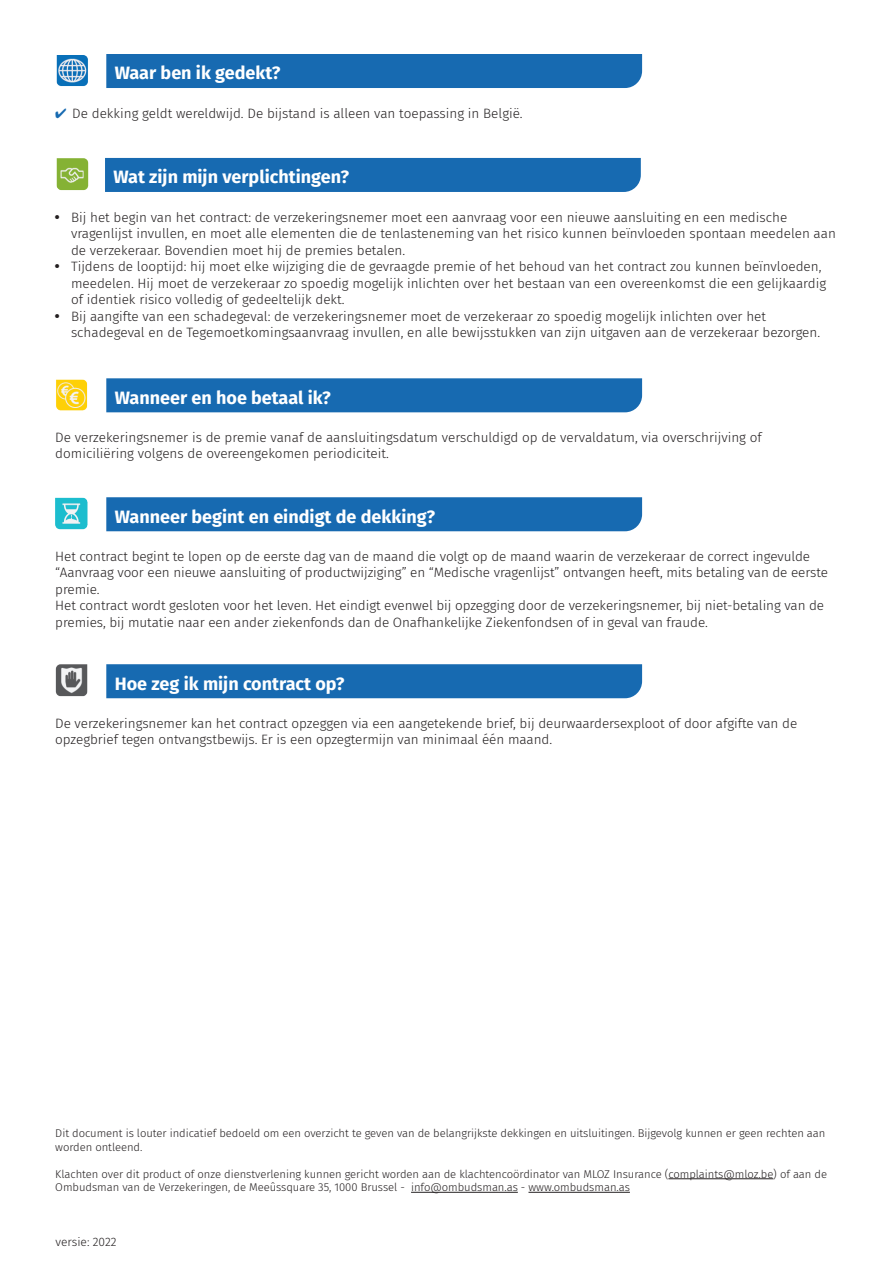
<style>
.page{position:relative;width:893px;height:1263px;background:#fff}
.page>*{position:absolute;margin:0;border:0;box-sizing:border-box;transform-origin:0 0}
.t1{font:700 18px "Fira Sans";color:#fff}
.t2{font:300 13.5px/16.5px "Fira Sans";letter-spacing:-.005em;color:#231f20}
.t3{font:300 12px "Fira Sans";color:#231f20}
.t4{font:300 11.25px/13.5px "Fira Sans";letter-spacing:-.005em;color:#231f20}
.s1{color:#176ab1}
</style>
<div class="page">
<div style="left:106px;top:54px;width:536px;height:34px;background:#176ab1"></div>
<div style="left:106px;top:378px;width:536px;height:34px;background:#176ab1"></div>
<div style="left:106px;top:497px;width:536px;height:34px;background:#176ab1"></div>
<div style="left:106px;top:664px;width:536px;height:34px;background:#176ab1"></div>
<div style="left:105px;top:158px;width:536px;height:34px;background:#176ab1"></div>
<hr style="left:668px;top:1178px;width:105px;height:1px;background:#231f20">
<hr style="left:411px;top:1192px;width:107px;height:1px;background:#231f20">
<hr style="left:528px;top:1192px;width:102px;height:1px;background:#231f20">
<img style="left:56px;top:55px;width:32px;height:31px">
<img style="left:56px;top:379px;width:32px;height:32px">
<img style="left:56px;top:498px;width:32px;height:32px">
<img style="left:55px;top:665px;width:32px;height:32px">
<img style="left:56px;top:158px;width:33px;height:33px">
<h1 class="t1" style="left:115px;top:58px;width:167px">Waar ben ik gedekt?</h1>
<p class="t2" style="left:55px;top:105px;width:469px"><span class="s1">✔</span> De dekking geldt wereldwijd. De bijstand is alleen van toepassing in België.</p>
<h1 class="t1" style="left:114px;top:162px;width:237px">Wat zijn mijn verplichtingen?</h1>
<p class="t2" style="left:71px;top:209px;width:766px;text-indent:-17px">• Bij het begin van het contract: de verzekeringsnemer moet een aanvraag voor een nieuwe aansluiting en een medische vragenlijst invullen, en moet alle elementen die de tenlasteneming van het risico kunnen beïnvloeden spontaan meedelen aan de verzekeraar. Bovendien moet hij de premies betalen.</p>
<p class="t2" style="left:71px;top:258px;width:757px;text-indent:-17px">• Tijdens de looptijd: hij moet elke wijziging die de gevraagde premie of het behoud van het contract zou kunnen beïnvloeden, meedelen. Hij moet de verzekeraar zo spoedig mogelijk inlichten over het bestaan van een overeenkomst die een gelijkaardig of identiek risico volledig of gedeeltelijk dekt.</p>
<p class="t2" style="left:71px;top:308px;width:751px;text-indent:-17px">• Bij aangifte van een schadegeval: de verzekeringsnemer moet de verzekeraar zo spoedig mogelijk inlichten over het schadegeval en de Tegemoetkomingsaanvraag invullen, en alle bewijsstukken van zijn uitgaven aan de verzekeraar bezorgen.</p>
<h1 class="t1" style="left:115px;top:382px;width:218px">Wanneer en hoe betaal ik?</h1>
<p class="t2" style="left:55px;top:429px;width:708px">De verzekeringsnemer is de premie vanaf de aansluitingsdatum verschuldigd op de vervaldatum, via overschrijving of domiciliëring volgens de overeengekomen periodiciteit.</p>
<h1 class="t1" style="left:115px;top:501px;width:322px">Wanneer begint en eindigt de dekking?</h1>
<p class="t2" style="left:55px;top:548px;width:774px">Het contract begint te lopen op de eerste dag van de maand die volgt op de maand waarin de verzekeraar de correct ingevulde “Aanvraag voor een nieuwe aansluiting of productwijziging” en “Medische vragenlijst” ontvangen heeft, mits betaling van de eerste premie.<br>Het contract wordt gesloten voor het leven. Het eindigt evenwel bij opzegging door de verzekeringsnemer, bij niet-betaling van de premies, bij mutatie naar een ander ziekenfonds dan de Onafhankelijke Ziekenfondsen of in geval van fraude.</p>
<h1 class="t1" style="left:115px;top:668px;width:231px">Hoe zeg ik mijn contract op?</h1>
<p class="t2" style="left:55px;top:715px;width:743px">De verzekeringsnemer kan het contract opzeggen via een aangetekende brief, bij deurwaardersexploot of door afgifte van de opzegbrief tegen ontvangstbewijs. Er is een opzegtermijn van minimaal één maand.</p>
<p class="t4" style="left:55px;top:1127px;width:772px">Dit document is louter indicatief bedoeld om een overzicht te geven van de belangrijkste dekkingen en uitsluitingen. Bijgevolg kunnen er geen rechten aan worden ontleend.</p>
<p class="t4" style="left:55px;top:1167px;width:773px">Klachten over dit product of onze dienstverlening kunnen gericht worden aan de klachtencoördinator van MLOZ Insurance (complaints@mloz.be) of aan de<br>Ombudsman van de Verzekeringen, de Meeûssquare 35, 1000 Brussel - info@ombudsman.as - www.ombudsman.as</p>
<p class="t3" style="left:56px;top:1233px;width:63px">versie: 2022</p>
</div>
